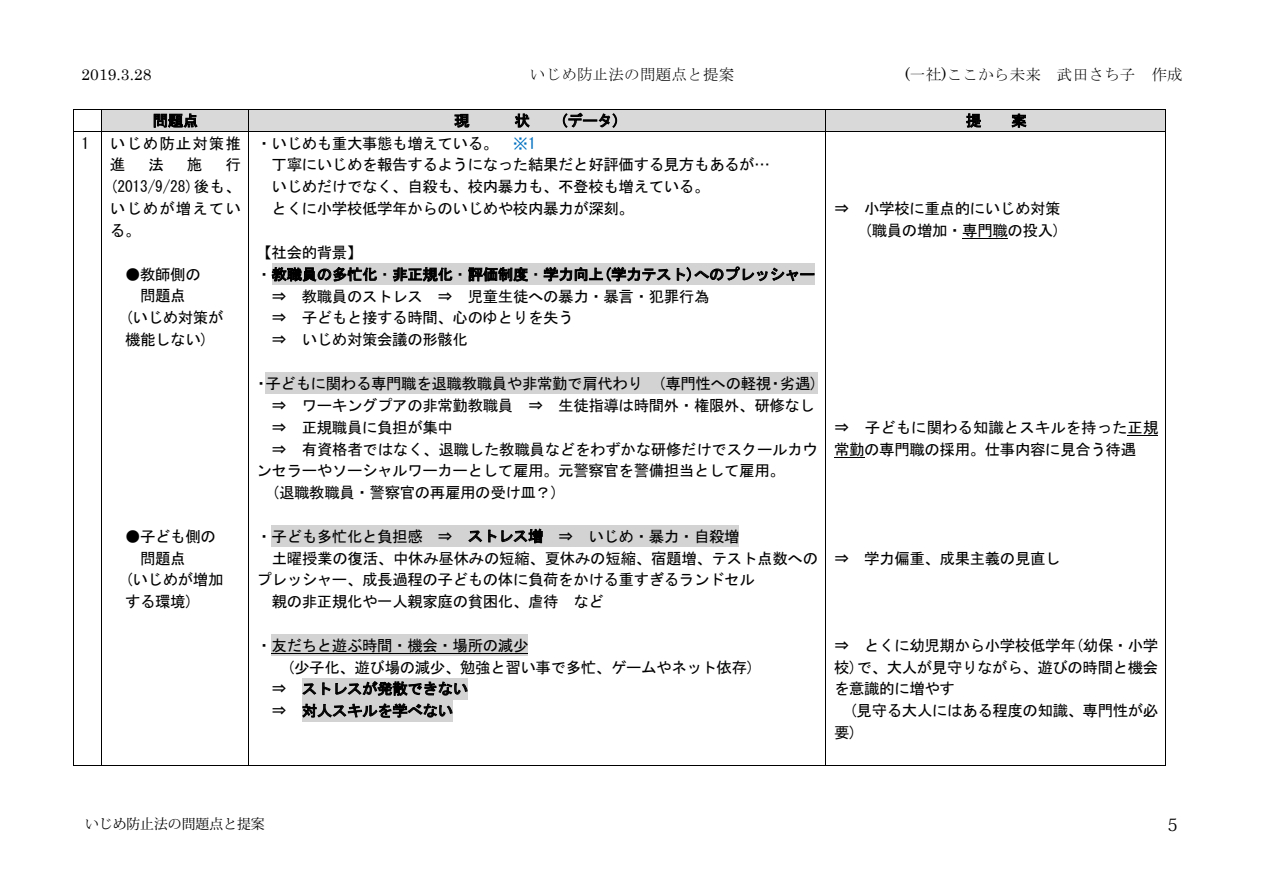
<style>
.page{position:relative;width:1263px;height:893px;background:#fff}
.page>*{position:absolute;margin:0;border:0;box-sizing:border-box;transform-origin:0 0}
.t1{font:16.95px "Koz Min Pr 6 N";color:#000}
.t2{font:15.45px/21.9px "MS Gothic";letter-spacing:-.025em;color:#000}
.t3{font:15.45px "MS Mincho";letter-spacing:.015em;color:#000}
.t4{font:15.45px "MS Gothic";color:#000}
.t5{font:15.45px "Century";letter-spacing:.01em;color:#000}
.t6{font:15.45px "MS Gothic";letter-spacing:.065em;color:#000}
.t7{font:15.45px "MS Gothic";color:#0070c0}
.t8{font:15px "MS Gothic";letter-spacing:-.025em;color:#000}
.t9{font:13.8px "Koz Min Pr 6 N";color:#000}
.s1{font-size:15.45px}
.s2{font-family:"Century"}
</style>
<div class="page">
<div style="left:102px;top:110px;width:146px;height:22px;background:#d9d9d9"></div>
<svg style="left:154px;top:113px;width:44px;height:15px"></svg>
<div style="left:249px;top:110px;width:577px;height:22px;background:#d9d9d9"></div>
<svg style="left:454px;top:114px;width:15px;height:14px"></svg>
<svg style="left:515px;top:113px;width:15px;height:15px"></svg>
<svg style="left:563px;top:113px;width:54px;height:15px"></svg>
<div style="left:826px;top:110px;width:340px;height:22px;background:#d9d9d9"></div>
<svg style="left:966px;top:113px;width:15px;height:15px"></svg>
<svg style="left:1011px;top:114px;width:15px;height:14px"></svg>
<hr style="left:102px;top:109px;width:146px;height:1px;background:#000">
<hr style="left:249px;top:109px;width:576px;height:1px;background:#000">
<hr style="left:826px;top:109px;width:339px;height:1px;background:#000">
<div style="left:272px;top:263px;width:542px;height:22px;background:#d3d3d3"></div>
<svg style="left:271px;top:267px;width:106px;height:15px"></svg>
<svg style="left:393px;top:267px;width:59px;height:15px"></svg>
<svg style="left:468px;top:267px;width:60px;height:15px"></svg>
<svg style="left:544px;top:267px;width:127px;height:15px"></svg>
<svg style="left:677px;top:266px;width:137px;height:16px"></svg>
<div style="left:265px;top:372px;width:553px;height:22px;background:#d3d3d3"></div>
<div style="left:272px;top:525px;width:467px;height:22px;background:#d3d3d3"></div>
<svg style="left:468px;top:530px;width:14px;height:12px"></svg>
<svg style="left:488px;top:529px;width:55px;height:14px"></svg>
<div style="left:272px;top:634px;width:256px;height:22px;background:#d3d3d3"></div>
<hr style="left:272px;top:653px;width:256px;height:1px;background:#000">
<div style="left:302px;top:678px;width:166px;height:21px;background:#d3d3d3"></div>
<svg style="left:302px;top:683px;width:14px;height:12px"></svg>
<svg style="left:322px;top:681px;width:146px;height:15px"></svg>
<div style="left:302px;top:700px;width:151px;height:21px;background:#d3d3d3"></div>
<svg style="left:302px;top:703px;width:150px;height:15px"></svg>
<hr style="left:962px;top:238px;width:45px;height:1px;background:#000">
<hr style="left:1127px;top:435px;width:31px;height:1px;background:#000">
<hr style="left:834px;top:457px;width:30px;height:1px;background:#000">
<svg style="left:73px;top:109px;width:29px;height:23px"></svg>
<hr style="left:102px;top:132px;width:146px;height:1px;background:#000">
<svg style="left:248px;top:109px;width:1px;height:23px"></svg>
<hr style="left:249px;top:132px;width:576px;height:1px;background:#000">
<svg style="left:825px;top:109px;width:1px;height:23px"></svg>
<hr style="left:826px;top:132px;width:339px;height:1px;background:#000">
<svg style="left:1165px;top:109px;width:1px;height:23px"></svg>
<hr style="left:73px;top:132px;width:1px;height:633px;background:#000">
<hr style="left:101px;top:132px;width:1px;height:633px;background:#000">
<svg style="left:73px;top:765px;width:29px;height:1px"></svg>
<hr style="left:102px;top:765px;width:146px;height:1px;background:#000">
<hr style="left:248px;top:132px;width:1px;height:633px;background:#000">
<hr style="left:249px;top:765px;width:576px;height:1px;background:#000">
<hr style="left:825px;top:132px;width:1px;height:633px;background:#000">
<hr style="left:826px;top:765px;width:339px;height:1px;background:#000">
<hr style="left:1165px;top:132px;width:1px;height:633px;background:#000">
<p class="t5" style="left:82px;top:62px;width:71px">2019.3.28</p>
<p class="t2" style="left:82px;top:132px;width:9px">1</p>
<p class="t8" style="left:153px;top:113px;width:47px">問題点</p>
<p class="t6" style="left:110px;top:136px;width:132px">いじめ防止対策推</p>
<p class="t2" style="left:110px;top:154px;width:17px">進</p>
<p class="t2" style="left:148px;top:154px;width:17px">法</p>
<p class="t2" style="left:187px;top:154px;width:17px">施</p>
<p class="t2" style="left:110px;top:154px;width:132px;text-align:justify;text-indent:115px">行(2013/9/28)後も、いじめが増えている。</p>
<p class="t2" style="left:125px;top:263px;width:77px">●教師側の</p>
<p class="t2" style="left:140px;top:285px;width:47px">問題点</p>
<p class="t2" style="left:125px;top:307px;width:100px">(いじめ対策が</p>
<p class="t2" style="left:125px;top:329px;width:85px">機能しない(</p>
<p class="t2" style="left:125px;top:525px;width:92px">●子ども側の</p>
<p class="t2" style="left:140px;top:547px;width:47px">問題点</p>
<p class="t2" style="left:125px;top:569px;width:100px">(いじめが増加</p>
<p class="t2" style="left:125px;top:591px;width:70px">する環境(</p>
<p class="t8" style="left:454px;top:113px;width:17px">現</p>
<p class="t3" style="left:530px;top:67px;width:206px">いじめ防止法の問題点と提案</p>
<p class="t8" style="left:514px;top:113px;width:17px">状</p>
<p class="t8" style="left:560px;top:113px;width:62px">(データ)</p>
<p class="t2" style="left:272px;top:132px;width:500px;text-indent:-15px">・いじめも重大事態も増えている。<br>丁寧にいじめを報告するようになった結果だと好評価する見方もあるが...いじめだけでなく、自殺も、校内暴力も、不登校も増えている。<br>とくに小学校低学年からのいじめや校内暴力が深刻。</p>
<p class="t2" style="left:256px;top:241px;width:108px">【社会的背景【</p>
<p class="t8" style="left:256px;top:267px;width:560px"><span class="s1">・</span>教職員の多忙化<span class="s1">・</span>非正規化<span class="s1">・</span>評価制度<span class="s1">・</span>学力向上(学力テスト)へのプレッシャー</p>
<p class="t2" style="left:468px;top:285px;width:243px">児童生徒への暴力・暴言・犯罪行為</p>
<p class="t7" style="left:513px;top:136px;width:24px">※1</p>
<p class="t2" style="left:302px;top:285px;width:123px">教職員のストレス</p>
<p class="t2" style="left:272px;top:285px;width:17px">⇒</p>
<p class="t2" style="left:437px;top:285px;width:17px">⇒</p>
<p class="t2" style="left:272px;top:307px;width:17px">⇒</p>
<p class="t2" style="left:272px;top:329px;width:17px">⇒</p>
<p class="t2" style="left:302px;top:307px;width:273px">子どもと接する時間、心のゆとりを失う</p>
<p class="t2" style="left:302px;top:329px;width:168px">いじめ対策会議の形骸化</p>
<p class="t2" style="left:266px;top:372px;width:379px">子どもに関わる専門職を退職教職員や非常勤で肩代わり</p>
<p class="t2" style="left:253px;top:372px;width:17px">・</p>
<p class="t2" style="left:658px;top:372px;width:115px">(専門性への軽視</p>
<p class="t2" style="left:780px;top:372px;width:39px">劣遇(</p>
<p class="t2" style="left:768px;top:372px;width:17px">・</p>
<p class="t2" style="left:272px;top:394px;width:17px">⇒</p>
<p class="t2" style="left:272px;top:416px;width:17px">⇒</p>
<p class="t2" style="left:302px;top:394px;width:213px">ワーキングプアの非常勤教職員</p>
<p class="t2" style="left:302px;top:416px;width:153px">正規職員に負担が集中</p>
<p class="t2" style="left:528px;top:394px;width:17px">⇒</p>
<p class="t2" style="left:558px;top:394px;width:258px">生徒指導は時間外・権限外、研修なし</p>
<p class="t2" style="left:302px;top:438px;width:518px">有資格者ではなく、退職した教職員などをわずかな研修だけでスクールカウ</p>
<p class="t2" style="left:272px;top:438px;width:17px">⇒</p>
<p class="t2" style="left:256px;top:460px;width:530px">ンセラーやソーシャルワーカーとして雇用。元警察官を警備担当として雇用。</p>
<p class="t2" style="left:272px;top:482px;width:288px">(退職教職員・警察官の再雇用の受け皿?(</p>
<p class="t2" style="left:588px;top:525px;width:153px">いじめ・暴力・自殺増</p>
<p class="t2" style="left:256px;top:525px;width:168px">・子ども多忙化と負担感</p>
<p class="t2" style="left:272px;top:547px;width:548px">土曜授業の復活、中休み昼休みの短縮、夏休みの短縮、宿題増、テスト点数への</p>
<p class="t2" style="left:257px;top:569px;width:500px">プレッシャー、成長過程の子どもの体に負荷をかける重すぎるランドセル</p>
<p class="t2" style="left:573px;top:591px;width:32px">など</p>
<p class="t8" style="left:468px;top:529px;width:77px">ストレス増</p>
<p class="t2" style="left:438px;top:525px;width:17px">⇒</p>
<p class="t2" style="left:558px;top:525px;width:17px">⇒</p>
<p class="t2" style="left:272px;top:591px;width:289px">親の非正規化や一人親家庭の貧困化、虐待</p>
<p class="t2" style="left:287px;top:634px;width:469px;text-indent:-30px">・友だちと遊ぶ時間・機会・場所の減少<br>(少子化、遊び場の減少、勉強と習い事で多忙、ゲームやネット依存(</p>
<p class="t8" style="left:302px;top:681px;width:168px">ストレスが発散できない</p>
<p class="t2" style="left:272px;top:678px;width:17px">⇒</p>
<p class="t2" style="left:272px;top:700px;width:17px">⇒</p>
<p class="t8" style="left:302px;top:703px;width:153px">対人スキルを学べない</p>
<p class="t3" style="left:905px;top:67px;width:138px"><span class="s2">(</span>一社<span class="s2">)</span>ここから未来</p>
<p class="t8" style="left:966px;top:113px;width:17px">提</p>
<p class="t3" style="left:1057px;top:67px;width:80px">武田さち子</p>
<p class="t3" style="left:1151px;top:67px;width:33px">作成</p>
<p class="t2" style="left:834px;top:198px;width:17px">⇒</p>
<p class="t2" style="left:864px;top:198px;width:198px">小学校に重点的にいじめ対策</p>
<p class="t2" style="left:864px;top:219px;width:198px">(職員の増加・専門職の投入(</p>
<p class="t4" style="left:865px;top:419px;width:295px">子どもに関わる知識とスキルを持った正規</p>
<p class="t2" style="left:834px;top:416px;width:304px">⇒<br>常勤の専門職の採用。仕事内容に見合う待遇</p>
<p class="t2" style="left:834px;top:547px;width:17px">⇒</p>
<p class="t2" style="left:864px;top:547px;width:198px">学力偏重、成果主義の見直し</p>
<p class="t2" style="left:864px;top:634px;width:296px">とくに幼児期から小学校低学年(幼保・小学</p>
<p class="t2" style="left:834px;top:634px;width:326px">⇒<br>校で) 、大人が見守りながら、遊びの時間と機会を意識的に増やす</p>
<p class="t2" style="left:834px;top:700px;width:326px;text-indent:15px">(見守る大人にはある程度の知識、専門性が必要(</p>
<p class="t9" style="left:85px;top:816px;width:181px">いじめ防止法の問題点と提案</p>
<p class="t1" style="left:1167px;top:816px;width:12px">5</p>
</div>
